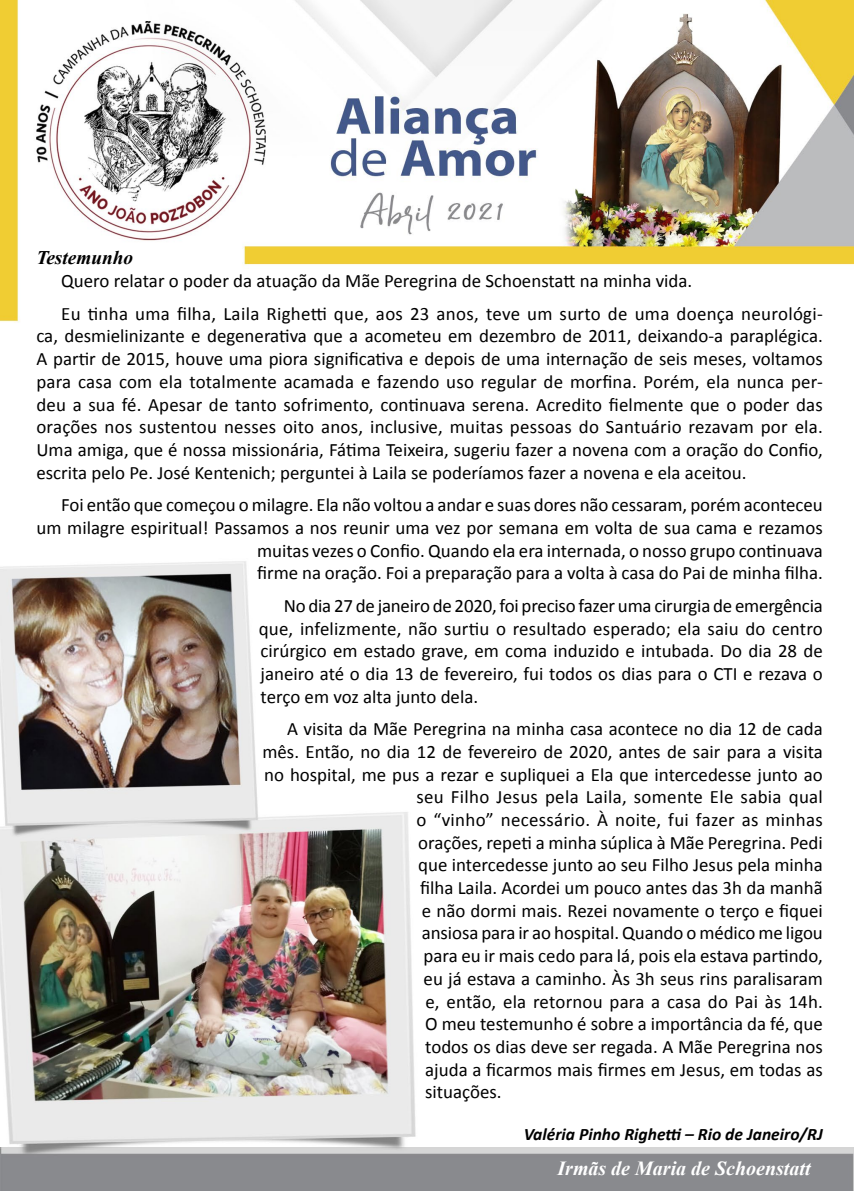
<style>
.page{position:relative;width:854px;height:1191px;background:#fff}
.page>*{position:absolute;margin:0;border:0;box-sizing:border-box;transform-origin:0 0}
.t1{font:italic 700 19.95px "Times New Roman";color:#fff}
.t2{font:italic 700 19.25px "Times New Roman";color:#000}
.t3{font:18.9px/22.8px "Calibri";color:#000;text-align:justify}
.t4{font:italic 700 17.5px "Calibri";color:#000}
</style>
<div class="page">
<img style="left:0;top:0;width:853px;height:1191px">
<p class="t2" style="left:36px;top:245px;width:98px">Testemunho</p>
<p class="t3" style="left:61px;top:264px;width:762px;line-height:32.6px">Quero relatar o poder da atuação da Mãe Peregrina de Schoenstatt na minha vida.<br>Eu tinha uma filha, Laila Righetti que, aos 23 anos, teve um surto de uma doença neurológi-</p>
<p class="t3" style="left:36px;top:324px;width:787px">ca, desmielinizante e degenerativa que a acometeu em dezembro de 2011, deixando-a paraplégica.<br>A partir de 2015, houve uma piora significativa e depois de uma internação de seis meses, voltamos para casa com ela totalmente acamada e fazendo uso regular de morfina. Porém, ela nunca per&shy;deu a sua fé. Apesar de tanto sofrimento, continuava serena. Acredito fielmente que o poder das orações nos sustentou nesses oito anos, inclusive, muitas pessoas do Santuário rezavam por ela.<br>Uma amiga, que é nossa missionária, Fátima Teixeira, sugeriu fazer a novena com a oração do Confio, escrita pelo Pe. José Kentenich; perguntei à Laila se poderíamos fazer a novena e ela aceitou.</p>
<p class="t3" style="left:36px;top:492px;width:787px;text-align:right">Foi então que começou o milagre. Ela não voltou a andar e suas dores não cessaram, porém aconteceu um milagre espiritual! Passamos a nos reunir uma vez por semana em volta de sua cama e rezamos muitas vezes o Confio. Quando ela era internada, o nosso grupo continuava<br>firme na oração. Foi a preparação para a volta à casa do Pai de minha filha.</p>
<p class="t3" style="left:259px;top:593px;width:565px;text-indent:25px">No dia 27 de janeiro de 2020, foi preciso fazer uma cirurgia de emergência que, infelizmente, não surtiu o resultado esperado; ela saiu do centro cirúrgico em estado grave, em coma induzido e intubada. Do dia 28 de janeiro até o dia 13 de fevereiro, fui todos os dias para o CTI e rezava o terço em voz alta junto dela.</p>
<p class="t3" style="left:287px;top:716px;width:537px">A visita da Mãe Peregrina na minha casa acontece no dia 12 de cada</p>
<p class="t3" style="left:262px;top:739px;width:562px">mês. Então, no dia 12 de fevereiro de 2020, antes de sair para a visita</p>
<p class="t3" style="left:264px;top:762px;width:560px">no hospital, me pus a rezar e supliquei a Ela que intercedesse junto ao</p>
<p class="t3" style="left:416px;top:784px;width:408px">seu Filho Jesus pela Laila, somente Ele sabia qual</p>
<p class="t3" style="left:416px;top:807px;width:407px">o “vinho” necessário. À noite, fui fazer as minhas</p>
<p class="t3" style="left:418px;top:830px;width:406px">orações, repeti a minha súplica à Mãe Peregrina. Pedi</p>
<p class="t3" style="left:418px;top:853px;width:406px">que intercedesse junto ao seu Filho Jesus pela minha</p>
<p class="t3" style="left:420px;top:875px;width:404px">filha Laila. Acordei um pouco antes das 3h da manhã</p>
<p class="t3" style="left:421px;top:898px;width:402px">e não dormi mais. Rezei novamente o terço e fiquei</p>
<p class="t3" style="left:421px;top:921px;width:402px">ansiosa para ir ao hospital. Quando o médico me ligou</p>
<p class="t3" style="left:423px;top:943px;width:400px">para eu ir mais cedo para lá, pois ela estava partindo,</p>
<p class="t3" style="left:423px;top:966px;width:400px">eu já estava a caminho. Às 3h seus rins paralisaram</p>
<p class="t3" style="left:425px;top:989px;width:399px">e, então, ela retornou para a casa do Pai às 14h.</p>
<p class="t3" style="left:425px;top:1011px;width:399px">O meu testemunho é sobre a importância da fé, que</p>
<p class="t3" style="left:425px;top:1034px;width:399px">todos os dias deve ser regada. A Mãe Peregrina nos</p>
<p class="t3" style="left:425px;top:1057px;width:399px">ajuda a ficarmos mais firmes em Jesus, em todas as</p>
<p class="t3" style="left:425px;top:1079px;width:78px">situações.</p>
<p class="t4" style="left:523px;top:1123px;width:300px">Valéria Pinho Righetti – Rio de Janeiro/RJ</p>
<p class="t1" style="left:557px;top:1154px;width:254px">Irmãs de Maria de Schoenstatt</p>
</div>
